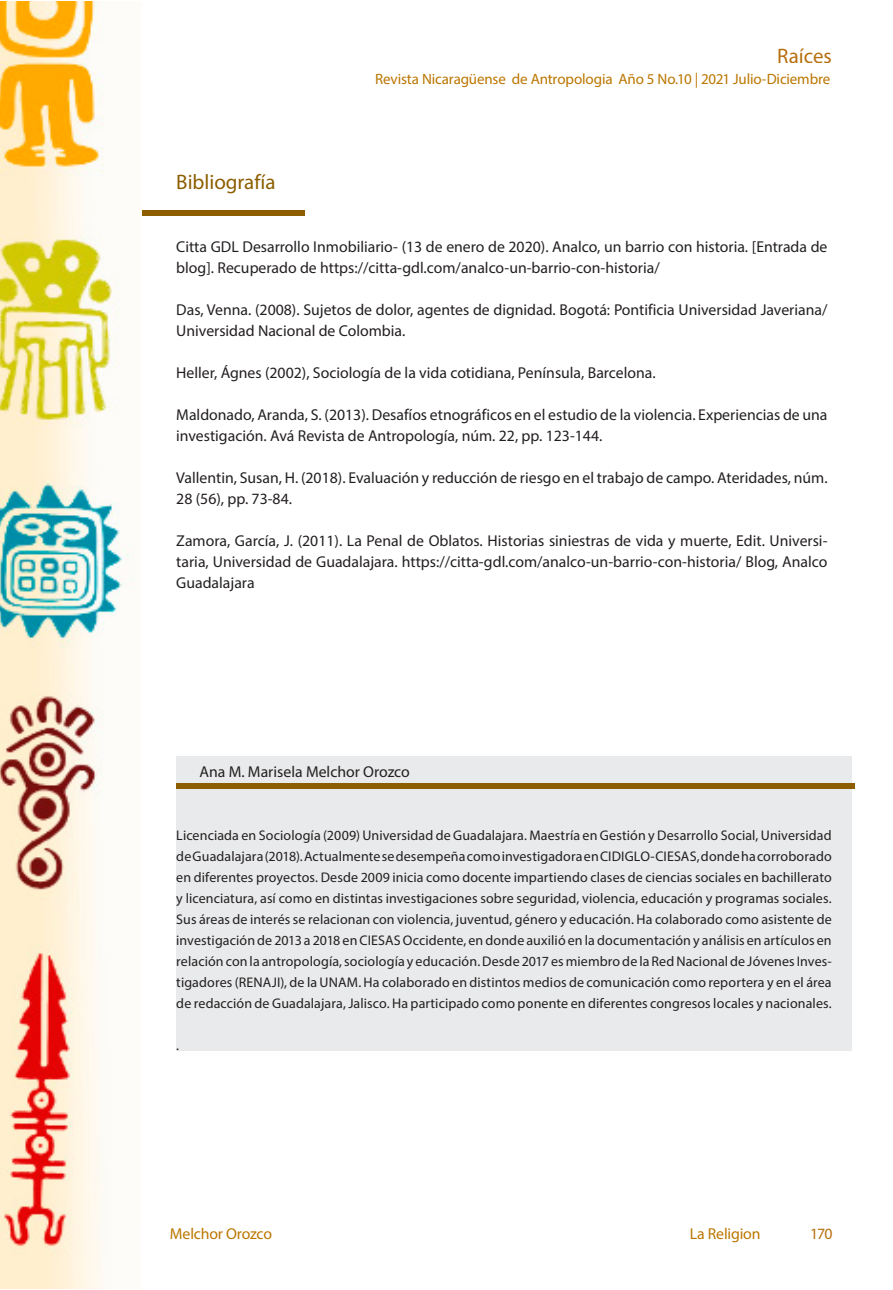
<style>
.page{position:relative;width:893px;height:1290px;background:#fff}
.page>*{position:absolute;margin:0;border:0;box-sizing:border-box;transform-origin:0 0}
.t1{font:21px "Myriad Pro";color:#8c5e00}
.t2{font:21px "Myriad Pro";color:#b7700f}
.t3{font:15.75px/21px "Myriad Pro";color:#231f20}
.CUERPO_DE_TEXTO{font:15.75px "Myriad Pro";letter-spacing:-.01em;color:#bb7600}
.t4{font:15.75px "Myriad Pro";color:#b7700f}
.CUERPO_DE_TEXTO-2{font:15.05px "Myriad Pro";letter-spacing:-.01em;color:#bb7600}
.t5{font:14px/21px "Myriad Pro";letter-spacing:.01em;color:#231f20;text-align:justify}
.t6{font:14px "Myriad Pro";color:#b7700f}
</style>
<div class="page">
<div style="left:176px;top:756px;width:676px;height:294px;background:#e9eaeb"></div>
<div style="left:79px;top:210px;width:226px;height:6px;background:#8c5e00"></div>
<div style="left:176px;top:783px;width:679px;height:6px;background:#8c5e00"></div>
<img style="left:0;top:1px;width:142px;height:1288px">
<p class="t1" style="left:176px;top:169px;width:101px">Bibliografía</p>
<h1 class="t2" style="left:777px;top:43px;width:56px">Raíces</h1>
<p class="t6" style="left:394px;top:71px;width:407px">Revista Nicaragüense de Antropología Año 5 No.9 | 2021 Enero - Junio</p>
<p class="CUERPO_DE_TEXTO-2" style="left:375px;top:70px;width:457px">Revista Nicaragüense de Antropologia Año 5 No.10 | 2021 Julio-Diciembre</p>
<p class="t3" style="left:176px;top:236px;width:653px">Citta GDL Desarrollo Inmobiliario- (13 de enero de 2020). Analco, un barrio con historia. [Entrada de blog]. Recuperado de https://citta-gdl.com/analco-un-barrio-con-historia/</p>
<p class="t3" style="left:176px;top:299px;width:653px">Das, Venna. (2008). Sujetos de dolor, agentes de dignidad. Bogotá: Pontificia Universidad Javeriana/<br>Universidad Nacional de Colombia.</p>
<p class="t3" style="left:176px;top:362px;width:481px">Heller, Ágnes (2002), Sociología de la vida cotidiana, Península, Barcelona.</p>
<p class="t3" style="left:176px;top:404px;width:653px">Maldonado, Aranda, S. (2013). Desafíos etnográficos en el estudio de la violencia. Experiencias de una investigación. Avá Revista de Antropología, núm. 22, pp. 123-144.</p>
<p class="t3" style="left:176px;top:467px;width:653px">Vallentin, Susan, H. (2018). Evaluación y reducción de riesgo en el trabajo de campo. Ateridades, núm.<br>28 (56), pp. 73-84.</p>
<p class="t3" style="left:176px;top:530px;width:653px;text-align:justify">Zamora, García, J. (2011). La Penal de Oblatos. Historias siniestras de vida y muerte, Edit. Universi&shy;taria, Universidad de Guadalajara. https://citta-gdl.com/analco-un-barrio-con-historia/ Blog, Analco Guadalajara</p>
<p class="t3" style="left:199px;top:761px;width:212px">Ana M. Marisela Melchor Orozco</p>
<p class="t5" style="left:176px;top:825px;width:657px">Licenciada en Sociología (2009) Universidad de Guadalajara. Maestría en Gestión y Desarrollo Social, Universidad de Guadalajara (2018). Actualmente se desempeña como investigadora en CIDIGLO-CIESAS, donde ha corroborado en diferentes proyectos. Desde 2009 inicia como docente impartiendo clases de ciencias sociales en bachillerato y licenciatura, así como en distintas investigaciones sobre seguridad, violencia, educación y programas sociales.<br>Sus áreas de interés se relacionan con violencia, juventud, género y educación. Ha colaborado como asistente de investigación de 2013 a 2018 en CIESAS Occidente, en donde auxilió en la documentación y análisis en artículos en relación con la antropología, sociología y educación. Desde 2017 es miembro de la Red Nacional de Jóvenes Inves&shy;tigadores (RENAJI), de la UNAM. Ha colaborado en distintos medios de comunicación como reportera y en el área de redacción de Guadalajara, Jalisco. Ha participado como ponente en diferentes congresos locales y nacionales.</p>
<p class="t5" style="left:176px;top:1035px;width:4px">.</p>
<p class="CUERPO_DE_TEXTO" style="left:170px;top:1224px;width:104px">Melchor Orozco</p>
<p class="CUERPO_DE_TEXTO" style="left:690px;top:1224px;width:72px">La Religion</p>
<p class="t4" style="left:810px;top:1224px;width:24px">170</p>
</div>
